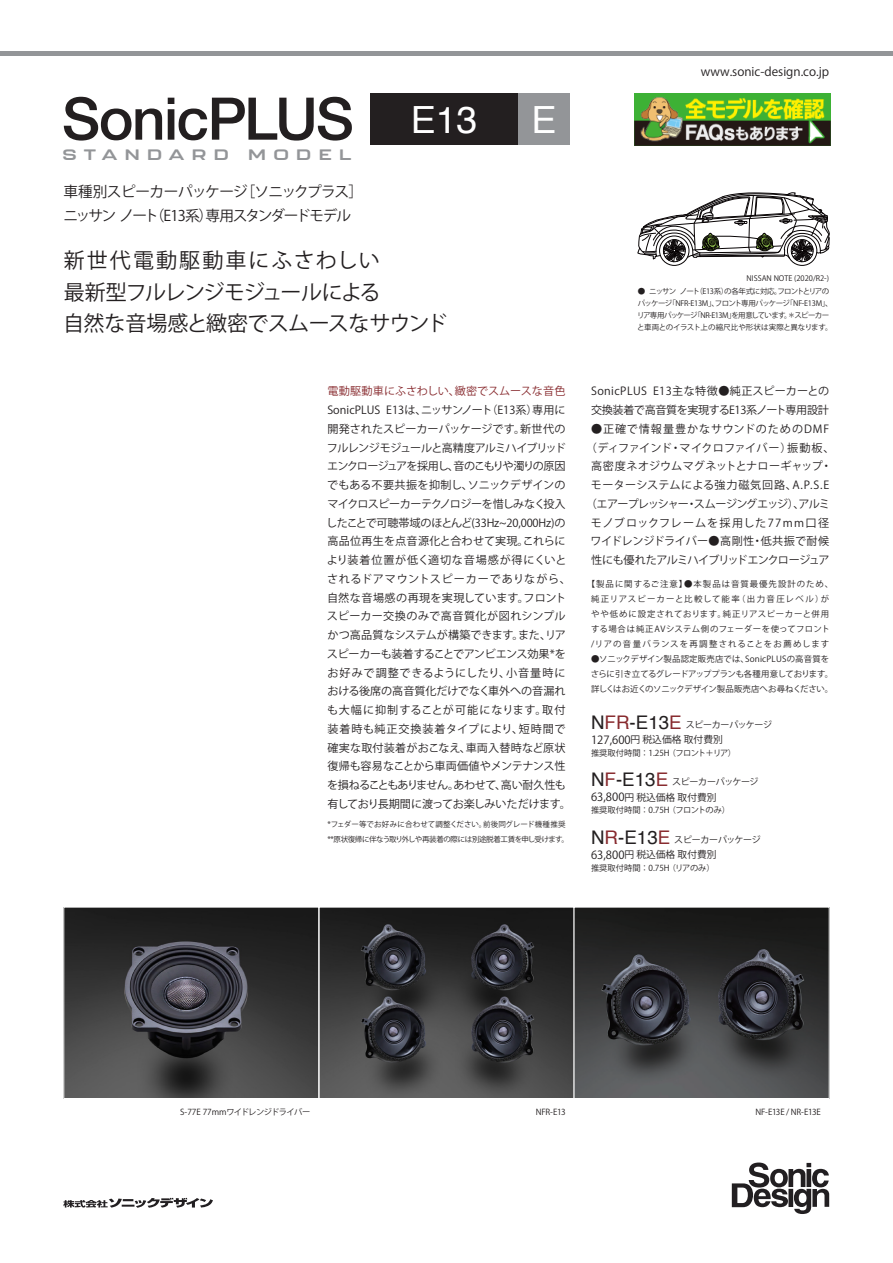
<style>
.page{position:relative;width:893px;height:1263px;background:#fff}
.page>*{position:absolute;margin:0;border:0;box-sizing:border-box;transform-origin:0 0}
.t1{font:37.5px "Helvetica";color:#fff}
.t2{font:21px/31.5px "Koz Go Pr 6 N";letter-spacing:-.02em;color:#231f20}
.t3{font:700 15px "Kallisto";letter-spacing:.39em;color:#939598;scale:1.25 1}
.t4{font:14.7px/24px "Koz Go Pr 6 N";letter-spacing:-.07em;color:#231f20}
.t5{font:12px "Koz Go Pr 6 N";color:#231f20}
.t6{font:11.1px/18.8px "Koz Go Pr 6 N";letter-spacing:-.005em;color:#231f20}
.t7{font:11.1px/18.8px "Koz Go Pr 6 N";letter-spacing:-.03em;color:#231f20}
.t8{font:11.1px "Koz Go Pr 6 N";color:#882b2f}
.t9{font:9.75px "Koz Go Pr 6 N";color:#231f20}
.t10{font:9px "Koz Go Pr 6 N";letter-spacing:-.04em;color:#231f20}
.t11{font:8.4px/15px "Koz Go Pr 6 N";letter-spacing:.1em;color:#231f20;text-align:center}
.t12{font:8.4px/15px "Koz Go Pr 6 N";letter-spacing:-.01em;color:#231f20}
.t13{font:8.25px "Koz Go Pr 6 N";letter-spacing:-.01em;color:#231f20}
.t14{font:8.25px "Koz Go Pr 6 N";letter-spacing:-.05em;color:#231f20}
.t15{font:8.25px "Koz Go Pr 6 N";letter-spacing:-.035em;color:#231f20}
.t16{font:7.5px/12px "Koz Go Pr 6 N";letter-spacing:-.07em;color:#231f20}
.t17{font:7.5px/15px "Koz Go Pr 6 N";letter-spacing:-.05em;color:#231f20}
.t18{font:7.5px "Koz Go Pr 6 N";color:#231f20}
.s1{font-family:"Helvetica";font-size:18.75px}
.s2{font-family:"Helvetica";font-size:18.75px;color:#882b2f}
.s3{font-size:11.25px}
</style>
<div class="page">
<hr style="left:0;top:51px;width:893px;height:4px;background:#939598">
<svg style="left:64px;top:97px;width:98px;height:44px"></svg>
<svg style="left:168px;top:97px;width:184px;height:44px"></svg>
<div style="left:659px;top:236px;width:30px;height:30px;border:1px solid #070304;border-radius:50%"></div>
<div style="left:787px;top:236px;width:30px;height:30px;border:1px solid #070304;border-radius:50%"></div>
<svg style="left:637px;top:192px;width:192px;height:70px"></svg>
<svg style="left:63px;top:1198px;width:150px;height:10px"></svg>
<svg style="left:732px;top:1162px;width:97px;height:52px"></svg>
<div style="left:370px;top:94px;width:149px;height:51px;background:#231f20"></div>
<div style="left:519px;top:94px;width:51px;height:51px;background:#939598"></div>
<img style="left:65px;top:909px;width:763px;height:188px">
<div style="left:63px;top:907px;width:256px;height:192px;border:1px solid #fff"></div>
<div style="left:319px;top:907px;width:255px;height:192px;border:1px solid #fff"></div>
<div style="left:574px;top:907px;width:256px;height:192px;border:1px solid #fff"></div>
<img style="left:634px;top:94px;width:197px;height:51px">
<h3 class="t3" style="left:63px;top:146px;width:134px">STANDARD</h3>
<h3 class="t3" style="left:248px;top:146px;width:84px">MODEL</h3>
<h3 class="t4" style="left:63px;top:180px;width:301px">車種別スピーカーパッケージ［ソニックプラス］ニッサン ノート（E13系）専用スタンダードモデル</h3>
<h1 class="t1" style="left:411px;top:91px;width:68px">E13</h1>
<h2 class="t2" style="left:63px;top:245px;width:386px">新世代電動駆動車にふさわしい<br>最新型フルレンジモジュールによる<br>自然な音場感と緻密でスムースなサウンド</h2>
<h1 class="t1" style="left:532px;top:91px;width:27px">E</h1>
<p class="t8" style="left:327px;top:385px;width:240px">電動駆動車にふさわしい、緻密でスムースな音色</p>
<p class="t6" style="left:326px;top:401px;width:246px">SonicPLUS E13は、ニッサンノート（E13系）専用に開発されたスピーカーパッケージです。新世代のフルレンジモジュールと高精度アルミハイブリッドエンクロージュアを採用し、音のこもりや濁りの原因でもある不要共振を抑制し、ソニックデザインのマイクロスピーカーテクノロジーを惜しみなく投入したことで可聴帯域のほとんど(33Hz~20,000Hz)の高品位再生を点音源化と合わせて実現。これらにより装着位置が低く適切な音場感が得にくいとされるドアマウントスピーカーでありながら、自然な音場感の再現を実現しています。フロントスピーカー交換のみで高音質化が図れシンプルかつ高品質なシステムが構築できます。また、リアスピーカーも装着することでアンビエンス効果*をお好みで調整できるようにしたり、小音量時における後席の高音質化だけでなく車外への音漏れも大幅に抑制することが可能になります。取付装着時も純正交換装着タイプにより、短時間で確実な取付装着がおこなえ、車両入替時など原状復帰も容易なことから車両価値やメンテナンス性を損ねることもありません。あわせて、高い耐久性も有しており長期間に渡ってお楽しみいただけます。</p>
<p class="t17" style="left:327px;top:816px;width:243px">*フェダー等でお好みに合わせて調整ください。前後同グレード機種推奨**原状復帰に伴なう取り外しや再装着の際には別途脱着工賃を申し受けます。</p>
<p class="t5" style="left:701px;top:64px;width:130px">www.sonic-design.co.jp</p>
<p class="t18" style="left:747px;top:274px;width:84px">NISSAN NOTE (2020/R2-)</p>
<p class="t16" style="left:637px;top:286px;width:197px">● ニッサン ノート（E13系）の各年式に対応。フロントとリアのパッケージ「NFR-E13M」、フロント専用パッケージ「NF-E13M」、リア専用パッケージ「NR-E13M」を用意しています。＊スピーカーと車両とのイラスト上の縮尺比や形状は実際と異なります。</p>
<p class="t7" style="left:591px;top:382px;width:240px">SonicPLUS E13主な特徴●純正スピーカーとの交換装着で高音質を実現するE13系ノート専用設計</p>
<p class="t6" style="left:586px;top:419px;width:250px;text-align:center">●正確で情報量豊かなサウンドのためのDMF（ディファインド・マイクロファイバー）振動板、高密度ネオジウムマグネットとナローギャップ・モーターシステムによる強力磁気回路、A.P.S.E（エアープレッシャー・スムージングエッジ）、アルミモノブロックフレームを採用した77mm口径ワイドレンジドライバー●高剛性・低共振で耐候性にも優れたアルミハイブリッドエンクロージュア</p>
<p class="t11" style="left:587px;top:576px;width:248px">【製品に関するご注意】●本製品は音質最優先設計のため、純正リアスピーカーと比較して能率（出力音圧レベル）がやや低めに設定されております。純正リアスピーカーと併用する場合は純正AVシステム側のフェーダーを使ってフロント<br>/リアの音量バランスを再調整されることをお薦めします</p>
<p class="t12" style="left:591px;top:651px;width:244px">●ソニックデザイン製品認定販売店では、SonicPLUSの高音質をさらに引き立てるグレードアッププランも各種用意しております。詳しくはお近くのソニックデザイン製品販売店へお尋ねください。</p>
<p class="t10" style="left:591px;top:720px;width:183px"><span class="s1">N</span><span class="s2">FR</span><span class="s1">-E13</span><span class="s2">E</span> スピーカーパッケージ</p>
<p class="t9" style="left:591px;top:734px;width:133px"><span class="s3">127,600</span>円 税込価格 取付費別</p>
<p class="t13" style="left:591px;top:748px;width:147px">推奨取付時間 ： 1.25H （フロント＋リア）</p>
<p class="t10" style="left:591px;top:777px;width:169px"><span class="s1">N</span><span class="s2">F</span><span class="s1">-E13</span><span class="s2">E</span> スピーカーパッケージ</p>
<p class="t9" style="left:591px;top:791px;width:127px"><span class="s3">63,800</span>円 税込価格 取付費別</p>
<p class="t13" style="left:591px;top:805px;width:141px">推奨取付時間 ： 0.75H （フロントのみ）</p>
<p class="t10" style="left:591px;top:834px;width:171px"><span class="s1">N</span><span class="s2">R</span><span class="s1">-E13</span><span class="s2">E</span> スピーカーパッケージ</p>
<p class="t9" style="left:591px;top:849px;width:127px"><span class="s3">63,800</span>円 税込価格 取付費別</p>
<p class="t13" style="left:591px;top:863px;width:125px">推奨取付時間 ： 0.75H （リアのみ）</p>
<p class="t14" style="left:180px;top:1107px;width:132px">S-77E 77mmワイドレンジドライバー</p>
<p class="t13" style="left:536px;top:1107px;width:31px">NFR-E13</p>
<p class="t15" style="left:755px;top:1107px;width:67px">NF-E13E / NR-E13E</p>
</div>
